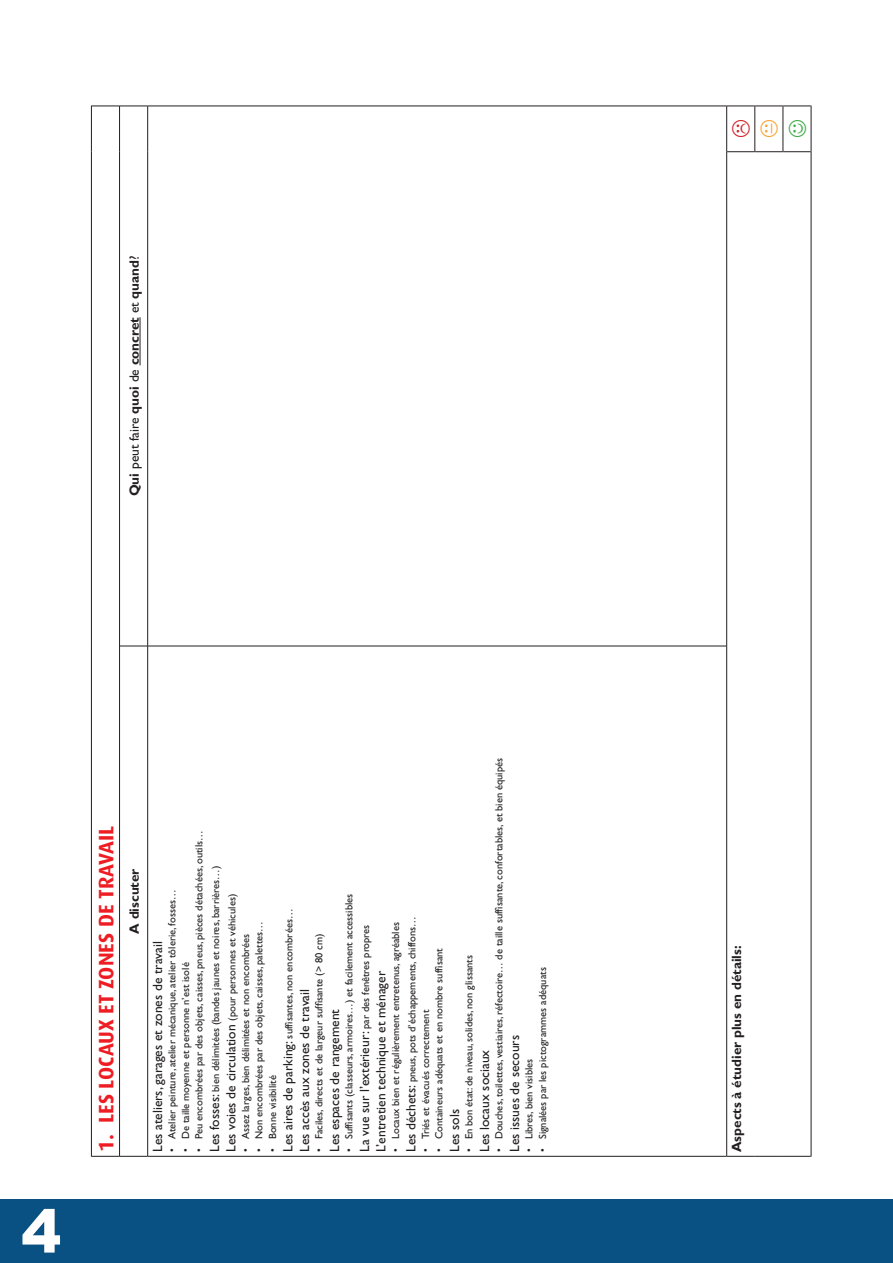
<style>
.page{position:relative;width:893px;height:1263px;background:#fff}
.page>*{position:absolute;margin:0;border:0;box-sizing:border-box;transform-origin:0 0}
.t1{font:700 21px "Dax";color:#ee1d23}
.t2{font:13.5px "Gill Sans";color:#231f20}
.t3{font:700 13.5px "Gill Sans";color:#231f20}
.t4{font:10.5px/13.5px "Gill Sans";color:#231f20}
.s1{font-weight:400}
.s2{font-size:13.5px}
</style>
<div class="page">
<div style="left:0;top:1199px;width:893px;height:64px;background:#0a5183"></div>
<hr style="left:91px;top:646px;width:1px;height:511px;background:#231f20">
<hr style="left:91px;top:152px;width:1px;height:494px;background:#231f20">
<hr style="left:91px;top:106px;width:1px;height:46px;background:#231f20">
<hr style="left:119px;top:646px;width:1px;height:511px;background:#231f20">
<svg style="left:92px;top:1156px;width:55px;height:1px"></svg>
<hr style="left:119px;top:152px;width:1px;height:494px;background:#231f20">
<svg style="left:120px;top:646px;width:27px;height:1px"></svg>
<hr style="left:119px;top:106px;width:1px;height:46px;background:#231f20">
<svg style="left:92px;top:106px;width:55px;height:1px"></svg>
<hr style="left:147px;top:646px;width:1px;height:511px;background:#231f20">
<hr style="left:148px;top:1156px;width:578px;height:1px;background:#231f20">
<hr style="left:147px;top:152px;width:1px;height:494px;background:#231f20">
<hr style="left:148px;top:646px;width:578px;height:1px;background:#231f20">
<hr style="left:147px;top:106px;width:1px;height:46px;background:#231f20">
<hr style="left:148px;top:106px;width:578px;height:1px;background:#231f20">
<hr style="left:726px;top:646px;width:1px;height:511px;background:#231f20">
<hr style="left:726px;top:152px;width:1px;height:494px;background:#231f20">
<svg style="left:727px;top:1156px;width:84px;height:1px"></svg>
<hr style="left:811px;top:646px;width:1px;height:511px;background:#231f20">
<hr style="left:811px;top:152px;width:1px;height:494px;background:#231f20">
<hr style="left:726px;top:106px;width:1px;height:46px;background:#231f20">
<hr style="left:754px;top:106px;width:1px;height:46px;background:#231f20">
<hr style="left:783px;top:106px;width:1px;height:46px;background:#231f20">
<svg style="left:727px;top:151px;width:84px;height:1px"></svg>
<svg style="left:727px;top:106px;width:84px;height:1px"></svg>
<hr style="left:811px;top:106px;width:1px;height:46px;background:#231f20">
<hr style="left:140px;top:317px;width:1px;height:48px;background:#231f20">
<p class="t3" style="left:126px;top:496px;width:242px;rotate:-90deg">Qui <span class="s1">peut faire</span> quoi <span class="s1">de</span> concret <span class="s1">et</span> quand<span class="s1">?</span></p>
<h1 class="t1" style="left:94px;top:1152px;width:325px;rotate:-90deg">1. Les locaux et zones de travail</h1>
<p class="t3" style="left:126px;top:934px;width:67px;rotate:-90deg">A discuter</p>
<p class="t4" style="left:492px;top:1139px;width:383px;rotate:-90deg">Douches, toilettes, vestiaires, réfectoire… de taille suffisante, confortables, et bien équipés</p>
<p class="t4" style="left:165px;top:1139px;width:310px;rotate:-90deg">Atelier peinture, atelier mécanique, atelier tôlerie, fosses…<br>De taille moyenne et personne n’est isolé<br>Peu encombrées par des objets, caisses, pneus, pièces détachées, outils…</p>
<p class="t4" style="left:207px;top:1152px;width:287px;line-height:16.5px;rotate:-90deg"><span class="s2">Les fosses:</span> bien délimitées (bandes jaunes et noires, barrières…)<br><span class="s2">Les voies de circulation</span> (pour personnes et véhicules)</p>
<p class="t4" style="left:341px;top:1152px;width:260px;line-height:16.5px;text-indent:13px;rotate:-90deg">Suffisants (classeurs, armoires…) et facilement accessibles<br><span class="s2">La vue sur l’extérieur:</span> par des fenêtres propres</p>
<p class="t4" style="left:282px;top:1152px;width:245px;rotate:-90deg"><span class="s2">Les aires de parking:</span> suffisantes, non encombrées…</p>
<p class="t4" style="left:387px;top:1152px;width:237px;line-height:16.5px;text-indent:13px;rotate:-90deg">Locaux bien et régulièrement entretenus, agréables<br><span class="s2">Les déchets:</span> pneus, pots d’échappements, chiffons…</p>
<p class="t4" style="left:239px;top:1139px;width:219px;rotate:-90deg">Assez larges, bien délimitées et non encombrées<br>Non encombrées par des objets, caisses, palettes…<br>Bonne visibilité</p>
<p class="t4" style="left:312px;top:1139px;width:207px;rotate:-90deg">Faciles, directs et de largeur suffisante (&gt; 80 cm)</p>
<p class="t2" style="left:150px;top:1152px;width:212px;rotate:-90deg">Les ateliers, garages et zones de travail</p>
<p class="t4" style="left:419px;top:1139px;width:193px;rotate:-90deg">Triés et évacués correctement<br>Containeurs adéquats et en nombre suffisant</p>
<p class="t4" style="left:462px;top:1139px;width:186px;rotate:-90deg">En bon état: de niveau, solides, non glissants</p>
<p class="t4" style="left:522px;top:1139px;width:173px;rotate:-90deg">Libres, bien visibles<br>Signalées par les pictogrammes adéquats</p>
<p class="t2" style="left:373px;top:1152px;width:182px;rotate:-90deg">L’entretien technique et ménager</p>
<p class="t2" style="left:297px;top:1152px;width:165px;rotate:-90deg">Les accès aux zones de travail</p>
<p class="t2" style="left:327px;top:1152px;width:144px;rotate:-90deg">Les espaces de rangement</p>
<p class="t2" style="left:507px;top:1152px;width:118px;rotate:-90deg">Les issues de secours</p>
<p class="t2" style="left:477px;top:1152px;width:104px;rotate:-90deg">Les locaux sociaux</p>
<p class="t2" style="left:447px;top:1152px;width:44px;rotate:-90deg">Les sols</p>
<p class="t4" style="left:165px;top:1152px;width:5px;text-align:justify;rotate:-90deg">• • •</p>
<p class="t4" style="left:239px;top:1152px;width:5px;text-align:justify;rotate:-90deg">• • •</p>
<p class="t4" style="left:312px;top:1152px;width:5px;rotate:-90deg">•</p>
<p class="t4" style="left:342px;top:1152px;width:5px;rotate:-90deg">•</p>
<p class="t4" style="left:389px;top:1152px;width:5px;rotate:-90deg">•</p>
<p class="t4" style="left:419px;top:1152px;width:5px;rotate:-90deg">• •</p>
<p class="t4" style="left:462px;top:1152px;width:5px;rotate:-90deg">•</p>
<p class="t4" style="left:492px;top:1152px;width:5px;rotate:-90deg">•</p>
<p class="t4" style="left:522px;top:1152px;width:5px;rotate:-90deg">• •</p>
<p class="t3" style="left:728px;top:1152px;width:208px;rotate:-90deg">Aspects à étudier plus en détails:</p>
</div>
